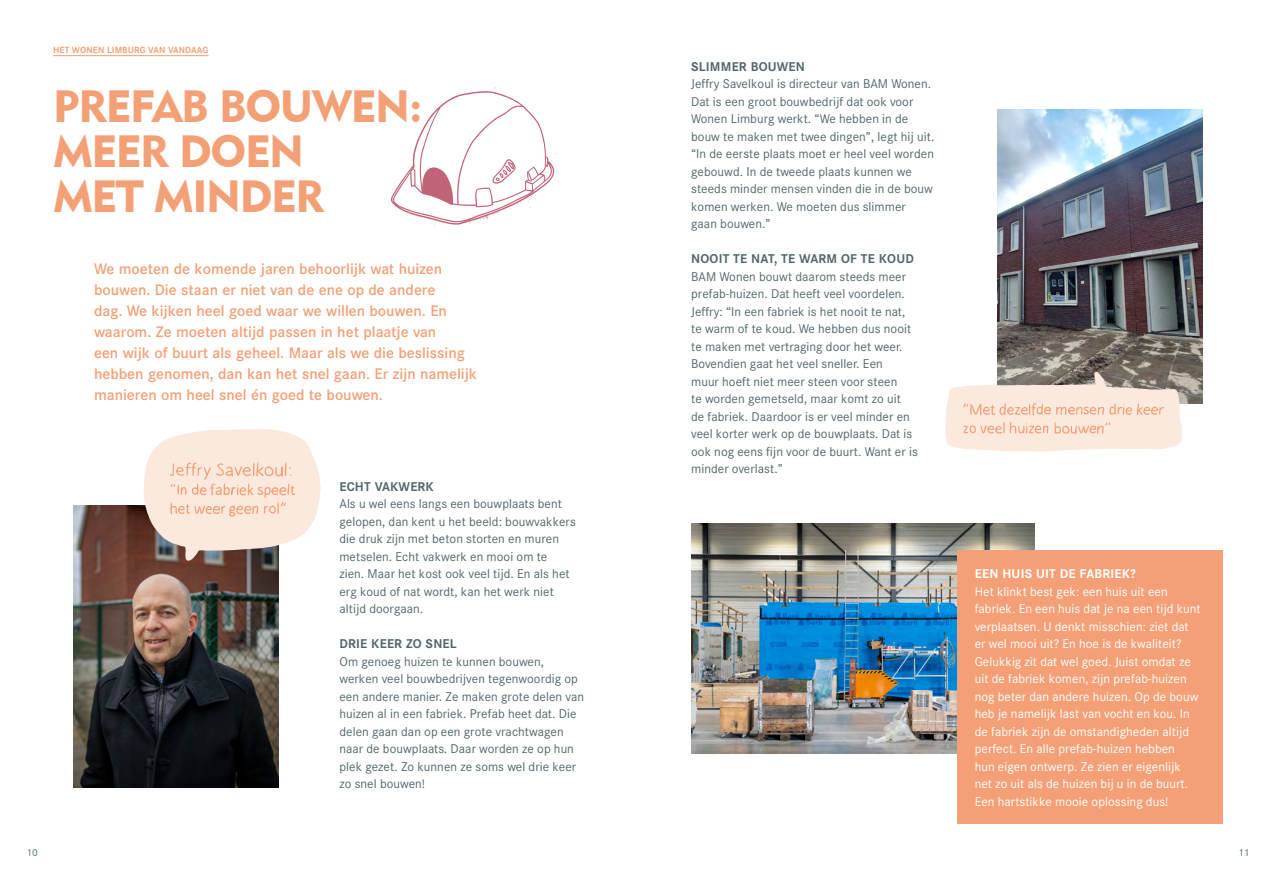
<style>
.page{position:relative;width:1276px;height:886px;background:#fff}
.page>*{position:absolute;margin:0;border:0;box-sizing:border-box;transform-origin:0 0}
.t1{font:45px/45px "Geometric 415 BT Black A";letter-spacing:-.03em;color:#f4a076}
.t2{font:500 15px/21px "Corporate S";color:#f4a076}
.t3{font:12.5px/17.5px "Corporate S";letter-spacing:.005em;color:#53676d}
.t4{font:12.5px/17.5px "Corporate S";letter-spacing:.005em;color:#fff}
.t5{font:700 12.5px "Corporate S";letter-spacing:.015em;color:#53676d}
.t6{font:700 12.5px "Corporate S";letter-spacing:.015em;color:#fff}
.t7{font:10px "Corporate S";color:#53676d}
.t8{font:700 8.75px "Corporate S";letter-spacing:.01em;color:#f4a076}
</style>
<div class="page">
<img style="left:691px;top:524px;width:343px;height:229px">
<img style="left:997px;top:109px;width:205px;height:294px">
<hr style="left:53px;top:55px;width:156px;height:1px;background:#f4a076">
<img style="left:73px;top:505px;width:205px;height:282px">
<div style="left:957px;top:550px;width:265px;height:273px;background:#f4a076"></div>
<svg style="left:144px;top:429px;width:177px;height:132px;background:#edd9cf"></svg>
<svg style="left:945px;top:372px;width:237px;height:80px;background:#e9d7cb"></svg>
<svg style="left:391px;top:91px;width:167px;height:134px"></svg>
<p class="t8" style="left:53px;top:45px;width:157px">HET WONEN LIMBURG VAN VANDAAG</p>
<h1 class="t1" style="left:53px;top:83px;width:371px">PREFAB BOUWEN:<br>MEER DOEN<br>MET MINDER</h1>
<p class="t2" style="left:94px;top:259px;width:384px">We moeten de komende jaren behoorlijk wat huizen bouwen. Die staan er niet van de ene op de andere<br>dag. We kijken heel goed waar we willen bouwen. En waarom. Ze moeten altijd passen in het plaatje van<br>een wijk of buurt als geheel. Maar als we die beslissing hebben genomen, dan kan het snel gaan. Er zijn namelijk manieren om heel snel én goed te bouwen.</p>
<p class="t5" style="left:339px;top:479px;width:96px">ECHT VAKWERK</p>
<p class="t3" style="left:339px;top:495px;width:238px">Als u wel eens langs een bouwplaats bent gelopen, dan kent u het beeld: bouwvakkers die druk zijn met beton storten en muren metselen. Echt vakwerk en mooi om te<br>zien. Maar het kost ook veel tijd. En als het erg koud of nat wordt, kan het werk niet altijd doorgaan.</p>
<p class="t5" style="left:339px;top:636px;width:119px">DRIE KEER ZO SNEL</p>
<p class="t3" style="left:339px;top:653px;width:246px">Om genoeg huizen te kunnen bouwen, werken veel bouwbedrijven tegenwoordig op een andere manier. Ze maken grote delen van huizen al in een fabriek. Prefab heet dat. Die delen gaan dan op een grote vrachtwagen naar de bouwplaats. Daar worden ze op hun plek gezet. Zo kunnen ze soms wel drie keer zo snel bouwen!</p>
<p class="t5" style="left:691px;top:59px;width:115px">SLIMMER BOUWEN</p>
<p class="t3" style="left:691px;top:75px;width:245px">Jeffry Savelkoul is directeur van BAM Wonen.<br>Dat is een groot bouwbedrijf dat ook voor Wonen Limburg werkt. “We hebben in de bouw te maken met twee dingen”, legt hij uit. “In de eerste plaats moet er heel veel worden gebouwd. In de tweede plaats kunnen we steeds minder mensen vinden die in de bouw komen werken. We moeten dus slimmer gaan bouwen.”</p>
<p class="t5" style="left:691px;top:251px;width:224px">NOOIT TE NAT, TE WARM OF TE KOUD</p>
<p class="t3" style="left:691px;top:268px;width:228px">BAM Wonen bouwt daarom steeds meer prefab-huizen. Dat heeft veel voordelen.<br>Jeffry: “In een fabriek is het nooit te nat, te warm of te koud. We hebben dus nooit te maken met vertraging door het weer.<br>Bovendien gaat het veel sneller. Een<br>muur hoeft niet meer steen voor steen<br>te worden gemetseld, maar komt zo uit<br>de fabriek. Daardoor is er veel minder en veel korter werk op de bouwplaats. Dat is ook nog eens fijn voor de buurt. Want er is minder overlast.”</p>
<p class="t6" style="left:974px;top:566px;width:162px">EEN HUIS UIT DE FABRIEK?</p>
<p class="t4" style="left:974px;top:583px;width:227px">Het klinkt best gek: een huis uit een fabriek. En een huis dat je na een tijd kunt verplaatsen. U denkt misschien: ziet dat er wel mooi uit? En hoe is de kwaliteit?<br>Gelukkig zit dat wel goed. Juist omdat ze uit de fabriek komen, zijn prefab-huizen nog beter dan andere huizen. Op de bouw heb je namelijk last van vocht en kou. In de fabriek zijn de omstandigheden altijd perfect. En alle prefab-huizen hebben<br>hun eigen ontwerp. Ze zien er eigenlijk net zo uit als de huizen bij u in de buurt.<br>Een hartstikke mooie oplossing dus!</p>
<p class="t7" style="left:27px;top:847px;width:13px">10</p>
<p class="t7" style="left:1238px;top:847px;width:13px">11</p>
</div>
